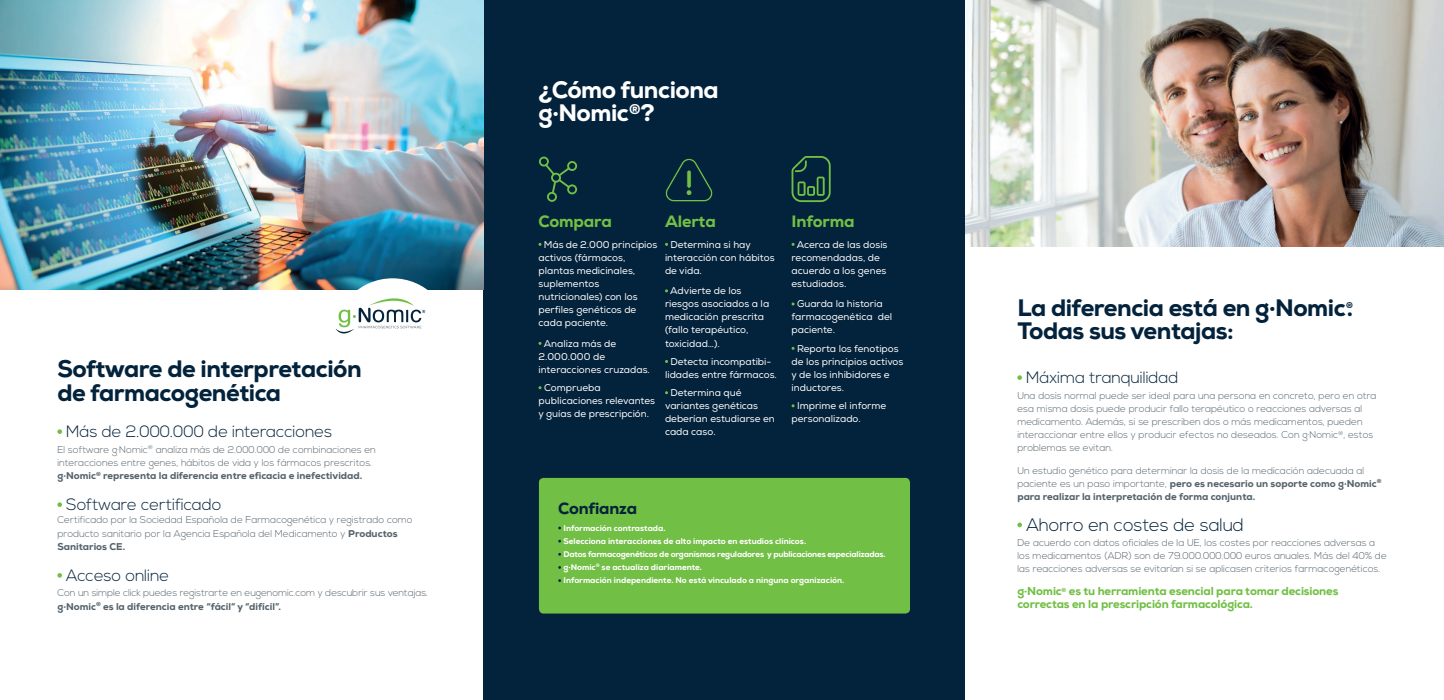
<style>
.page{position:relative;width:1444px;height:700px;background:#fff}
.page>*{position:absolute;margin:0;border:0;box-sizing:border-box;transform-origin:0 0}
.t1{font:800 23.8px/23.8px "Nexa";letter-spacing:-.02em;color:#03223b}
.t2{font:800 23.8px/23.8px "Nexa";letter-spacing:-.02em;color:#fff}
.t3{font:300 18.03px "Nexa";letter-spacing:-.01em;color:#03223b}
.t4{font:300 16.36px "Nexa";letter-spacing:-.01em;color:#03223b}
.t5{font:800 16.36px "Nexa";letter-spacing:-.01em;color:#71bf44}
.t6{font:800 16.28px "Nexa";letter-spacing:-.01em;color:#03223b}
.t7{font:800 11.46px/13.1px "Nexa";letter-spacing:-.01em;color:#71bf44}
.t8{font:300 9.8px/13.1px "Nexa";color:#55636c}
.t9{font:9.8px/13.1px "Nexa";color:#fff}
.t10{font:800 8.22px/13.1px "Nexa";color:#fff}
.t11{font:800 8.22px "Nexa";color:#03223b}
.s1{font-weight:800}
</style>
<div class="page">
<img style="left:965px;top:0;width:479px;height:246px">
<div style="left:484px;top:0;width:481px;height:699px;background:#03223b"></div>
<div style="left:539px;top:478px;width:371px;height:135px;background:#71bf44;border-radius:5px"></div>
<svg style="left:539px;top:156px;width:38px;height:46px"></svg>
<svg style="left:665px;top:158px;width:48px;height:44px"></svg>
<svg style="left:791px;top:156px;width:39px;height:46px"></svg>
<svg style="left:1017px;top:375px;width:5px;height:5px"></svg>
<svg style="left:1017px;top:522px;width:5px;height:5px"></svg>
<img style="left:0;top:0;width:484px;height:289px">
<div style="left:334px;top:278px;width:117px;height:117px;background:#fff;border-radius:50%"></div>
<svg style="left:57px;top:429px;width:5px;height:5px"></svg>
<svg style="left:57px;top:502px;width:5px;height:5px"></svg>
<svg style="left:57px;top:573px;width:5px;height:4px"></svg>
<svg style="left:336px;top:298px;width:89px;height:35px"></svg>
<h1 class="t1" style="left:57px;top:357px;width:306px">Software de interpretación de farmacogenética</h1>
<h3 class="t4" style="left:66px;top:422px;width:267px">Más de 2.000.000 de interacciones</h3>
<p class="t8" style="left:57px;top:443px;width:320px">El software g·Nomic<sup>®</sup> analiza más de 2.000.000 de combinaciones en interacciones entre genes, hábitos de vida y los fármacos prescritos. <span class="s1">g·Nomic</span><sup>®</sup> <span class="s1">representa la diferencia entre eficacia e inefectividad.</span></p>
<h3 class="t4" style="left:66px;top:495px;width:157px">Software certificado</h3>
<p class="t8" style="left:57px;top:514px;width:357px">Certificado por la Sociedad Española de Farmacogenética y registrado como producto sanitario por la Agencia Española del Medicamento y <span class="s1">Productos<br>Sanitarios CE.</span></p>
<h3 class="t4" style="left:66px;top:566px;width:104px">Acceso online</h3>
<p class="t8" style="left:57px;top:586px;width:372px">Con un simple click puedes registrarte en eugenomic.com y descubrir sus ventajas. <span class="s1">g·Nomic</span><sup>®</sup> <span class="s1">es la diferencia entre “fácil” y “difícil”.</span></p>
<h1 class="t2" style="left:538px;top:78px;width:182px">¿Cómo funciona g·Nomic<sup>®</sup>?</h1>
<h3 class="t5" style="left:538px;top:211px;width:75px">Compara</h3>
<p class="t9" style="left:538px;top:238px;width:120px;text-indent:5px">Más de 2.000 principios activos (fármacos, plantas medicinales, suplementos nutricionales) con los perfiles genéticos de cada paciente.</p>
<p class="t9" style="left:538px;top:337px;width:113px;text-indent:5px">Analiza más de<br>2.000.000 de interacciones cruzadas.</p>
<p class="t9" style="left:538px;top:381px;width:118px;text-indent:6px">Comprueba publicaciones relevantes y guías de prescripción.</p>
<h3 class="t5" style="left:665px;top:211px;width:52px">Alerta</h3>
<p class="t9" style="left:665px;top:238px;width:111px;text-indent:6px">Determina si hay interacción con hábitos de vida.</p>
<p class="t9" style="left:665px;top:284px;width:106px;text-indent:5px">Advierte de los riesgos asociados a la medicación prescrita (fallo terapéutico, toxicidad…).</p>
<p class="t9" style="left:665px;top:355px;width:113px;text-align:center">Detecta incompatibi&shy;lidades entre fármacos.</p>
<p class="t9" style="left:665px;top:386px;width:111px;text-indent:6px">Determina qué variantes genéticas deberían estudiarse en cada caso.</p>
<h3 class="t5" style="left:791px;top:211px;width:65px">Informa</h3>
<p class="t9" style="left:791px;top:238px;width:97px;text-indent:5px">Acerca de las dosis recomendadas, de acuerdo a los genes estudiados.</p>
<p class="t9" style="left:791px;top:297px;width:102px;text-indent:6px">Guarda la historia farmacogenética del paciente.</p>
<p class="t9" style="left:791px;top:341px;width:113px;text-indent:6px">Reporta los fenotipos de los principios activos y de los inhibidores e inductores.</p>
<p class="t9" style="left:791px;top:399px;width:96px;text-indent:6px">Imprime el informe personalizado.</p>
<h3 class="t6" style="left:558px;top:497px;width:80px">Confianza</h3>
<p class="t10" style="left:563px;top:521px;width:324px">Información contrastada.<br>Selecciona interacciones de alto impacto en estudios clínicos.<br>Datos farmacogenéticos de organismos reguladores y publicaciones especializadas. g·Nomic<sup>®</sup> se actualiza diariamente.<br>Información independiente. No está vinculado a ninguna organización.</p>
<h1 class="t1" style="left:1017px;top:295px;width:337px">La diferencia está en g·Nomic.</h1>
<p class="t11" style="left:1346px;top:300px;width:8px">®</p>
<h1 class="t1" style="left:1017px;top:319px;width:218px">Todas sus ventajas:</h1>
<h3 class="t4" style="left:1026px;top:368px;width:154px">Máxima tranquilidad</h3>
<p class="t8" style="left:1017px;top:389px;width:361px">Una dosis normal puede ser ideal para una persona en concreto, pero en otra esa misma dosis puede producir fallo terapéutico o reacciones adversas al medicamento. Además, si se prescriben dos o más medicamentos, pueden interaccionar entre ellos y producir efectos no deseados. Con g·Nomic<sup>®</sup>, estos problemas se evitan.</p>
<p class="t8" style="left:1017px;top:464px;width:365px">Un estudio genético para determinar la dosis de la medicación adecuada al paciente es un paso importante, <span class="s1">pero es necesario un soporte como g·Nomic</span><sup>® </sup><span class="s1">para realizar la interpretación de forma conjunta.</span></p>
<h2 class="t3" style="left:1026px;top:514px;width:219px">Ahorro en costes de salud</h2>
<p class="t8" style="left:1017px;top:536px;width:371px">De acuerdo con datos oficiales de la UE, los costes por reacciones adversas a los medicamentos (ADR) son de 79.000.000.000 euros anuales. Más del 40% de las reacciones adversas se evitarían si se aplicasen criterios farmacogenéticos.</p>
<p class="t7" style="left:1017px;top:584px;width:323px">g·Nomic<sup>®</sup> es tu herramienta esencial para tomar decisiones correctas en la prescripción farmacológica.</p>
</div>
